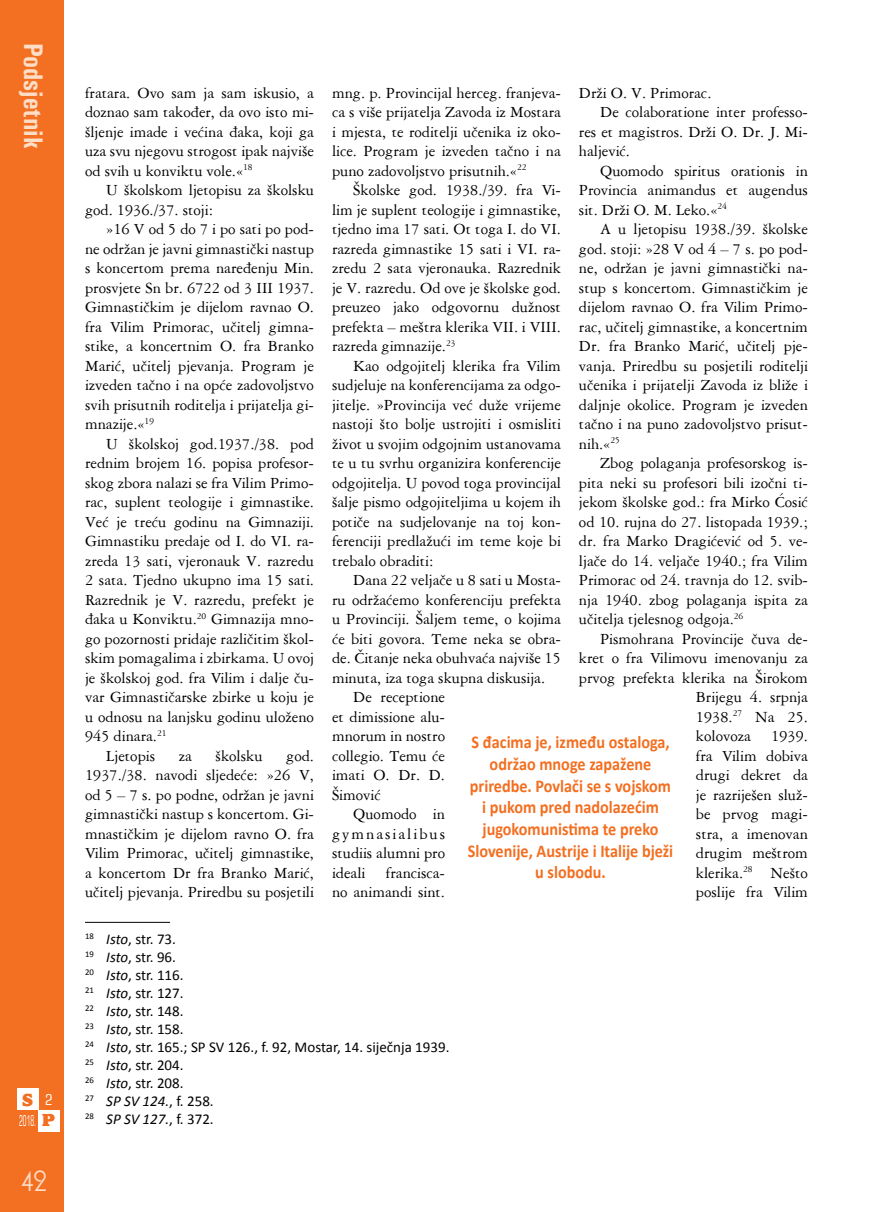
<style>
.page{position:relative;width:893px;height:1212px;background:#fff}
.page>*{position:absolute;margin:0;border:0;box-sizing:border-box;transform-origin:0 0}
.t1{font:700 condensed 27px "Univers";color:#fedec7}
.t2{font:27px "Andes";color:#fedec7}
.medjun_mali{font:700 18px/21.6px "Calibri";color:#f36f21;text-align:center;scale:.9 1}
.t3{font:800 18px "Alfredo";color:#f36f21}
.bt_11{font:16.5px/19.5px "American Garamond BT";color:#000;text-align:justify}
.Tekst_fusnote{font:15px "Calibri";color:#000}
.Tekst_fusnote-2{font:italic 15px "Calibri";color:#000}
.tekst_fusnote_crtica{font:15px "Calibri";color:#000}
.t4{font:condensed 15px "Square 721 BT";color:#fff;scale:.5 1}
.t5{font:condensed 15px "Square 721 BT";color:#fff}
.s1{font-family:"Alfredo";font-weight:800;font-stretch:normal;font-size:18px;color:#f36f21}
.s2{font-style:italic}
.s3{font-style:normal}
</style>
<div class="page">
<div style="left:0;top:0;width:64px;height:1212px;background:#f36f21"></div>
<div style="left:17px;top:1089px;width:21px;height:21px;background:#fff"></div>
<div style="left:38px;top:1110px;width:22px;height:21px;background:#fff"></div>
<hr style="left:85px;top:922px;width:85px;height:1px;background:#000">
<h1 class="t1" style="left:50px;top:43px;width:108px;rotate:90deg">Podsjetnik</h1>
<p class="t3" style="left:22px;top:1090px;width:12px">S</p>
<p class="t4" style="left:19px;top:1112px;width:73px">2018. <span class="s1">P</span></p>
<p class="t5" style="left:45px;top:1090px;width:9px">2</p>
<h1 class="t2" style="left:21px;top:1169px;width:27px">42</h1>
<p class="bt_11" style="left:85px;top:82px;width:230px">fratara. Ovo sam ja sam iskusio, a doznao sam također, da ovo isto mi&shy;šljenje imade i većina đaka, koji ga uza svu njegovu strogost ipak najviše od svih u konviktu vole.«<sup>18</sup></p>
<p class="bt_11" style="left:85px;top:180px;width:230px;text-indent:21px">U školskom ljetopisu za školsku god. 1936./37. stoji:</p>
<p class="bt_11" style="left:85px;top:219px;width:230px;text-indent:21px">»16 V od 5 do 7 i po sati po pod&shy;ne održan je javni gimnastički nastup s koncertom prema naređenju Min. prosvjete Sn br. 6722 od 3 III 1937.<br>Gimnastičkim je dijelom ravnao O. fra Vilim Primorac, učitelj gimna&shy;stike, a koncertnim O. fra Branko Marić, učitelj pjevanja. Program je izveden tačno i na opće zadovoljstvo svih prisutnih roditelja i prijatelja gi&shy;mnazije.«<sup>19</sup></p>
<p class="bt_11" style="left:85px;top:433px;width:230px;text-indent:21px">U školskoj god.1937./38. pod rednim brojem 16. popisa profesor&shy;skog zbora nalazi se fra Vilim Primo&shy;rac, suplent teologije i gimnastike.<br>Već je treću godinu na Gimnaziji.<br>Gimnastiku predaje od I. do VI. ra&shy;zreda 13 sati, vjeronauk V. razredu 2 sata. Tjedno ukupno ima 15 sati.<br>Razrednik je V. razredu, prefekt je đaka u Konviktu.<sup>20</sup> Gimnazija mno&shy;go pozornosti pridaje različitim škol&shy;skim pomagalima i zbirkama. U ovoj je školskoj god. fra Vilim i dalje ču&shy;var Gimnastičarske zbirke u koju je u odnosu na lanjsku godinu uloženo 945 dinara.<sup>21</sup></p>
<p class="bt_11" style="left:106px;top:745px;width:50px">Ljetopis</p>
<p class="bt_11" style="left:179px;top:745px;width:15px">za</p>
<p class="bt_11" style="left:216px;top:745px;width:48px">školsku</p>
<p class="bt_11" style="left:85px;top:745px;width:230px;text-indent:201px">god.<br>1937./38. navodi sljedeće: »26 V, od 5 – 7 s. po podne, održan je javni gimnastički nastup s koncertom. Gi&shy;mnastičkim je dijelom ravno O. fra Vilim Primorac, učitelj gimnastike, a koncertom Dr fra Branko Marić, učitelj pjevanja. Priredbu su posjetili</p>
<p class="bt_11" style="left:332px;top:82px;width:230px">mng. p. Provincijal herceg. franjeva&shy;ca s više prijatelja Zavoda iz Mostara i mjesta, te roditelji učenika iz oko&shy;lice. Program je izveden tačno i na puno zadovoljstvo prisutnih.«<sup>22</sup></p>
<p class="bt_11" style="left:332px;top:180px;width:230px;text-indent:21px">Školske god. 1938./39. fra Vi&shy;lim je suplent teologije i gimnastike, tjedno ima 17 sati. Ot toga I. do VI. razreda gimnastike 15 sati i VI. ra&shy;zredu 2 sata vjeronauka. Razrednik je V. razredu. Od ove je školske god. preuzeo jako odgovornu dužnost prefekta – meštra klerika VII. i VIII. razreda gimnazije.<sup>23</sup></p>
<p class="bt_11" style="left:332px;top:355px;width:230px;text-indent:21px">Kao odgojitelj klerika fra Vilim sudjeluje na konferencijama za odgo&shy;jitelje. »Provincija već duže vrijeme nastoji što bolje ustrojiti i osmisliti život u svojim odgojnim ustanovama te u tu svrhu organizira konferencije odgojitelja. U povod toga provincijal šalje pismo odgojiteljima u kojem ih potiče na sudjelovanje na toj kon&shy;ferenciji predlažući im teme koje bi trebalo obraditi:</p>
<p class="bt_11" style="left:332px;top:570px;width:230px;text-indent:21px">Dana 22 veljače u 8 sati u Mosta&shy;ru održaćemo konferenciju prefekta u Provinciji. Šaljem teme, o kojima će biti govora. Teme neka se obra&shy;de. Čitanje neka obuhvaća najviše 15 minuta, iza toga skupna diskusija.</p>
<p class="bt_11" style="left:332px;top:687px;width:115px;text-indent:21px">De receptione et dimissione alu&shy;mnorum in nostro collegio. Temu će imati O. Dr. D.<br>Šimović</p>
<p class="bt_11" style="left:332px;top:804px;width:115px;text-indent:21px">Quomodo in gymnasialibus studiis alumni pro ideali francisca&shy;no animandi sint.</p>
<p class="bt_11" style="left:579px;top:83px;width:134px">Drži O. V. Primorac.</p>
<p class="bt_11" style="left:579px;top:102px;width:230px;text-indent:21px">De colaboratione inter professo&shy;res et magistros. Drži O. Dr. J. Mi&shy;haljević.</p>
<p class="bt_11" style="left:579px;top:161px;width:230px;text-indent:21px">Quomodo spiritus orationis in Provincia animandus et augendus sit. Drži O. M. Leko.«<sup>24</sup></p>
<p class="bt_11" style="left:579px;top:219px;width:230px;text-indent:21px">A u ljetopisu 1938./39. školske god. stoji: »28 V od 4 – 7 s. po pod&shy;ne, održan je javni gimnastički na&shy;stup s koncertom. Gimnastičkim je dijelom ravnao O. fra Vilim Primo&shy;rac, učitelj gimnastike, a koncertnim Dr. fra Branko Marić, učitelj pje&shy;vanja. Priredbu su posjetili roditelji učenika i prijatelji Zavoda iz bliže i daljnje okolice. Program je izveden tačno i na puno zadovoljstvo prisut&shy;nih.«<sup>25</sup></p>
<p class="bt_11" style="left:579px;top:453px;width:230px;text-indent:21px">Zbog polaganja profesorskog is&shy;pita neki su profesori bili izočni ti&shy;jekom školske god.: fra Mirko Ćosić od 10. rujna do 27. listopada 1939.; dr. fra Marko Dragićević od 5. ve&shy;ljače do 14. veljače 1940.; fra Vilim Primorac od 24. travnja do 12. svib&shy;nja 1940. zbog polaganja ispita za učitelja tjelesnog odgoja.<sup>26</sup></p>
<p class="bt_11" style="left:579px;top:628px;width:230px;text-align:right">Pismohrana Provincije čuva de&shy;kret o fra Vilimovu imenovanju za prvog prefekta klerika na Širokom<br>Brijegu 4. srpnja<br>1938.<sup>27</sup> Na 25.<br>kolovoza 1939.<br>fra Vilim dobiva<br>drugi dekret da<br>je razriješen služ-<br>be prvog magi-<br>stra, a imenovan<br>drugim meštrom<br>klerika.<sup>28</sup> Nešto<br>poslije fra Vilim</p>
<p class="medjun_mali" style="left:468px;top:731px;width:230px">S đacima je, između ostaloga, održao mnoge zapažene priredbe. Povlači se s vojskom i pukom pred nadolazećim jugokomunistima te preko<br>Slovenije, Austrije i Italije bježi u slobodu.</p>
<p class="tekst_fusnote_crtica" style="left:85px;top:929px;width:92px"><sup>18</sup> <span class="s2">Isto</span>, str. 73.</p>
<p class="Tekst_fusnote" style="left:85px;top:947px;width:92px"><sup>19</sup> <span class="s2">Isto</span>, str. 96.</p>
<p class="Tekst_fusnote" style="left:85px;top:965px;width:100px"><sup>20</sup> <span class="s2">Isto</span>, str. 116.</p>
<p class="Tekst_fusnote" style="left:85px;top:983px;width:100px"><sup>21</sup> <span class="s2">Isto</span>, str. 127.</p>
<p class="Tekst_fusnote" style="left:85px;top:1001px;width:100px"><sup>22</sup> <span class="s2">Isto</span>, str. 148.</p>
<p class="Tekst_fusnote" style="left:85px;top:1019px;width:100px"><sup>23</sup> <span class="s2">Isto</span>, str. 158.</p>
<p class="Tekst_fusnote" style="left:85px;top:1037px;width:366px"><sup>24</sup> <span class="s2">Isto</span>, str. 165.; SP SV 126., f. 92, Mostar, 14. siječnja 1939.</p>
<p class="Tekst_fusnote" style="left:85px;top:1055px;width:100px"><sup>25</sup> <span class="s2">Isto</span>, str. 204.</p>
<p class="Tekst_fusnote" style="left:85px;top:1073px;width:100px"><sup>26</sup> <span class="s2">Isto</span>, str. 208.</p>
<p class="Tekst_fusnote-2" style="left:85px;top:1092px;width:130px"><sup>27</sup> SP SV 124.<span class="s3">, f. 258.</span></p>
<p class="Tekst_fusnote-2" style="left:85px;top:1110px;width:130px"><sup>28</sup> SP SV 127.<span class="s3">, f. 372.</span></p>
</div>
